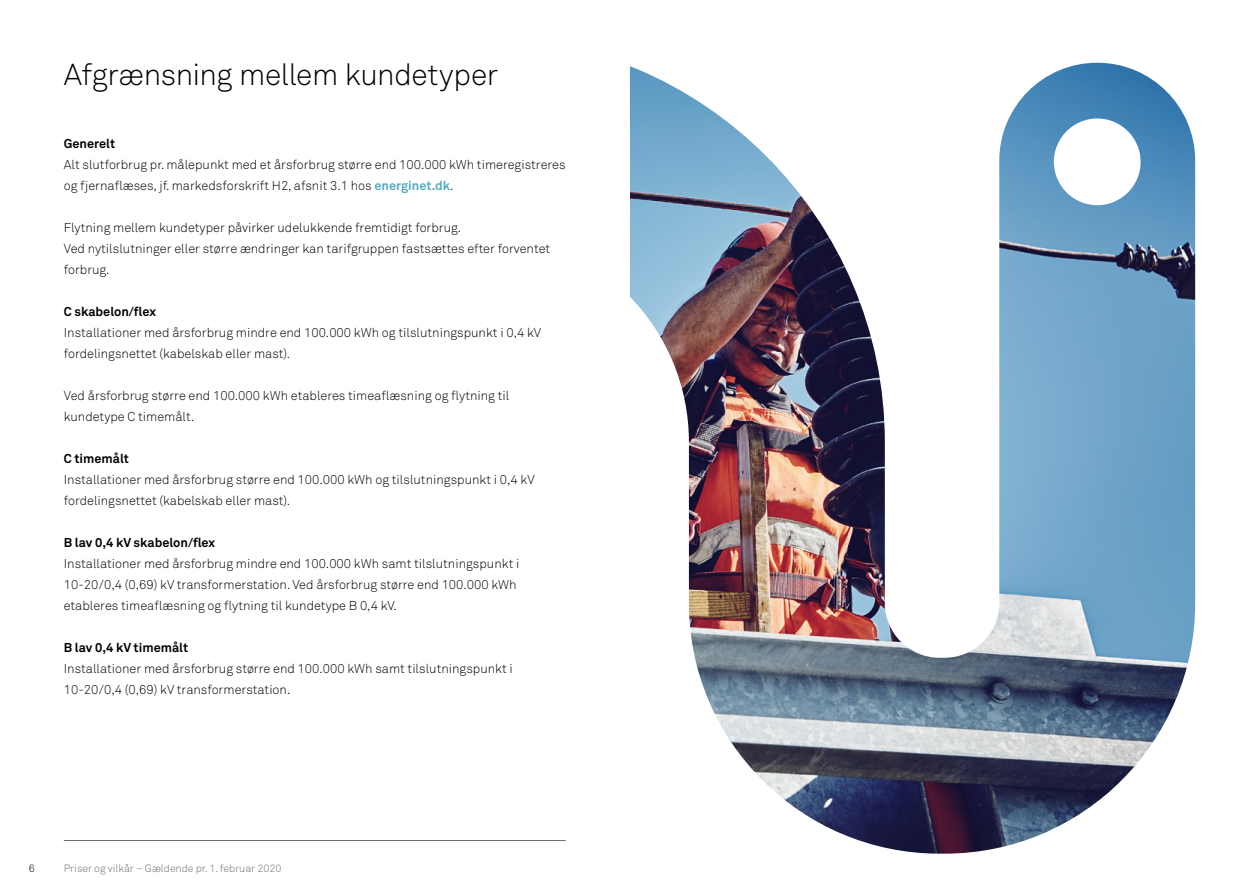
<style>
.page{position:relative;width:1259px;height:893px;background:#fff}
.page>*{position:absolute;margin:0;border:0;box-sizing:border-box;transform-origin:0 0}
.t1{font:300 30px "Akkurat Std";letter-spacing:-.01em;color:#000}
.t2{font:300 12.75px/21px "Akkurat Std";color:#000}
.t3{font:700 12.75px "Akkurat Std";color:#000}
.t4{font:300 10.5px "Akkurat Std";color:#6e6e6e}
.t5{font:300 10.5px "Akkurat Std";color:#000}
.s1{font-weight:700;color:#56abc3}
</style>
<div class="page">
<img style="left:630px;top:62px;width:565px;height:792px">
<hr style="left:64px;top:840px;width:502px;height:1px;background:#6e6e6e">
<h1 class="t1" style="left:64px;top:56px;width:436px">Afgrænsning mellem kundetyper</h1>
<p class="t3" style="left:64px;top:135px;width:53px">Generelt</p>
<p class="t2" style="left:64px;top:154px;width:503px">Alt slutforbrug pr. målepunkt med et årsforbrug større end 100.000 kWh timeregistreres og fjernaflæses, jf. markedsforskrift H2, afsnit 3.1 hos <span class="s1">energinet.dk</span>.</p>
<p class="t2" style="left:64px;top:217px;width:488px">Flytning mellem kundetyper påvirker udelukkende fremtidigt forbrug.<br>Ved nytilslutninger eller større ændringer kan tarifgruppen fastsættes efter forventet forbrug.</p>
<p class="t3" style="left:64px;top:303px;width:94px">C skabelon/flex</p>
<p class="t2" style="left:64px;top:322px;width:479px">Installationer med årsforbrug mindre end 100.000 kWh og tilslutningspunkt i 0,4 kV fordelingsnettet (kabelskab eller mast).</p>
<p class="t2" style="left:64px;top:385px;width:447px">Ved årsforbrug større end 100.000 kWh etableres timeaflæsning og flytning til kundetype C timemålt.</p>
<p class="t3" style="left:64px;top:450px;width:67px">C timemålt</p>
<p class="t2" style="left:64px;top:469px;width:472px">Installationer med årsforbrug større end 100.000 kWh og tilslutningspunkt i 0,4 kV fordelingsnettet (kabelskab eller mast).</p>
<p class="t3" style="left:64px;top:534px;width:153px">B lav 0,4 kV skabelon/flex</p>
<p class="t2" style="left:64px;top:553px;width:457px">Installationer med årsforbrug mindre end 100.000 kWh samt tilslutningspunkt i<br>10-20/0,4 (0,69) kV transformerstation. Ved årsforbrug større end 100.000 kWh etableres timeaflæsning og flytning til kundetype B 0,4 kV.</p>
<p class="t3" style="left:64px;top:639px;width:126px">B lav 0,4 kV timemålt</p>
<p class="t2" style="left:64px;top:658px;width:450px">Installationer med årsforbrug større end 100.000 kWh samt tilslutningspunkt i<br>10-20/0,4 (0,69) kV transformerstation.</p>
<p class="t5" style="left:29px;top:862px;width:7px">6</p>
<p class="t4" style="left:64px;top:862px;width:219px">Priser og vilkår – Gældende pr. 1. februar 2020</p>
</div>
